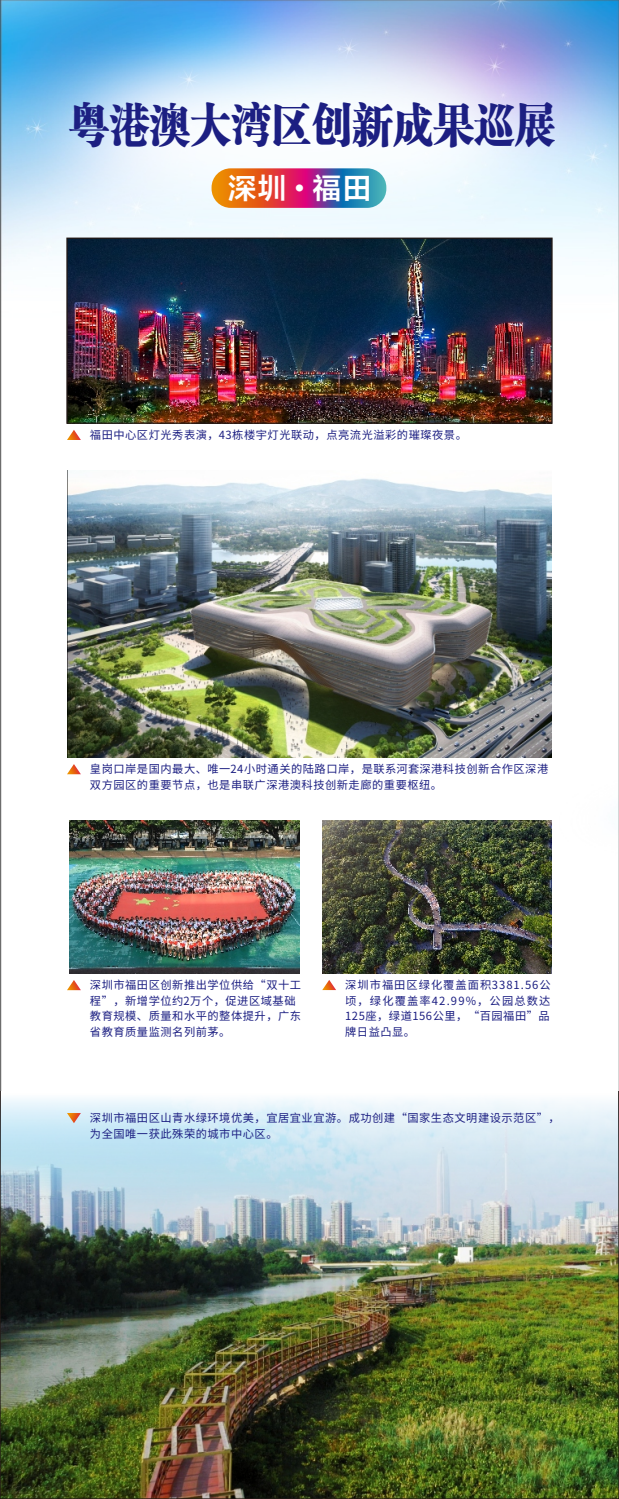
<style>
.page{position:relative;width:619px;height:1499px;background:#fff}
.page>*{position:absolute;margin:0;border:0;box-sizing:border-box;transform-origin:0 0}
.t1{font:46.35px "FZCSJW GB1 0";color:#1c1f82;scale:.87 1}
.t2{font:28.8px "FZLTZCHK GBK1 0";color:#fff}
.t3{font:11.25px/15.5px "Source Han Sans CN";letter-spacing:.045em;color:#1c1f82}
.s1{font-family:"Arial"}
</style>
<div class="page">
<img style="left:2px;top:1098px;width:615px;height:399px">
<img style="left:0;top:0;width:619px;height:1090px">
<img style="left:5px;top:3px;width:588px;height:264px">
<svg style="left:211px;top:168px;width:175px;height:40px"></svg>
<svg style="left:67px;top:430px;width:14px;height:10px"></svg>
<img style="left:68px;top:240px;width:482px;height:182px">
<div style="left:66px;top:238px;width:486px;height:186px;border:1px solid #231916"></div>
<svg style="left:67px;top:764px;width:14px;height:10px"></svg>
<img style="left:67px;top:470px;width:485px;height:287px">
<svg style="left:67px;top:1113px;width:14px;height:10px"></svg>
<img style="left:70px;top:820px;width:229px;height:153px">
<svg style="left:67px;top:980px;width:14px;height:10px"></svg>
<img style="left:322px;top:820px;width:230px;height:153px">
<svg style="left:322px;top:980px;width:14px;height:10px"></svg>
<h1 class="t1" style="left:69px;top:98px;width:560px">粤港澳大湾区创新成果巡展</h1>
<h2 class="t2" style="left:228px;top:172px;width:145px">深圳 <span class="s1">•</span> 福田</h2>
<p class="t3" style="left:90px;top:427px;width:378px">福田中心区灯光秀表演，43栋楼宇灯光联动，点亮流光溢彩的璀璨夜景。</p>
<p class="t3" style="left:90px;top:761px;width:460px">皇岗口岸是国内最大、唯一24小时通关的陆路口岸，是联系河套深港科技创新合作区深港双方园区的重要节点，也是串联广深港澳科技创新走廊的重要枢纽。</p>
<p class="t3" style="left:90px;top:977px;width:213px">深圳市福田区创新推出学位供给“双十工程”，新增学位约2万个，促进区域基础教育规模、质量和水平的整体提升，广东省教育质量监测名列前茅。</p>
<p class="t3" style="left:345px;top:977px;width:207px;text-align:justify">深圳市福田区绿化覆盖面积3381.56公顷，绿化覆盖率42.99%，公园总数达125座，绿道156公里，“百园福田”品牌日益凸显。</p>
<p class="t3" style="left:90px;top:1110px;width:471px">深圳市福田区山青水绿环境优美，宜居宜业宜游。成功创建“国家生态文明建设示范区”，为全国唯一获此殊荣的城市中心区。</p>
</div>
